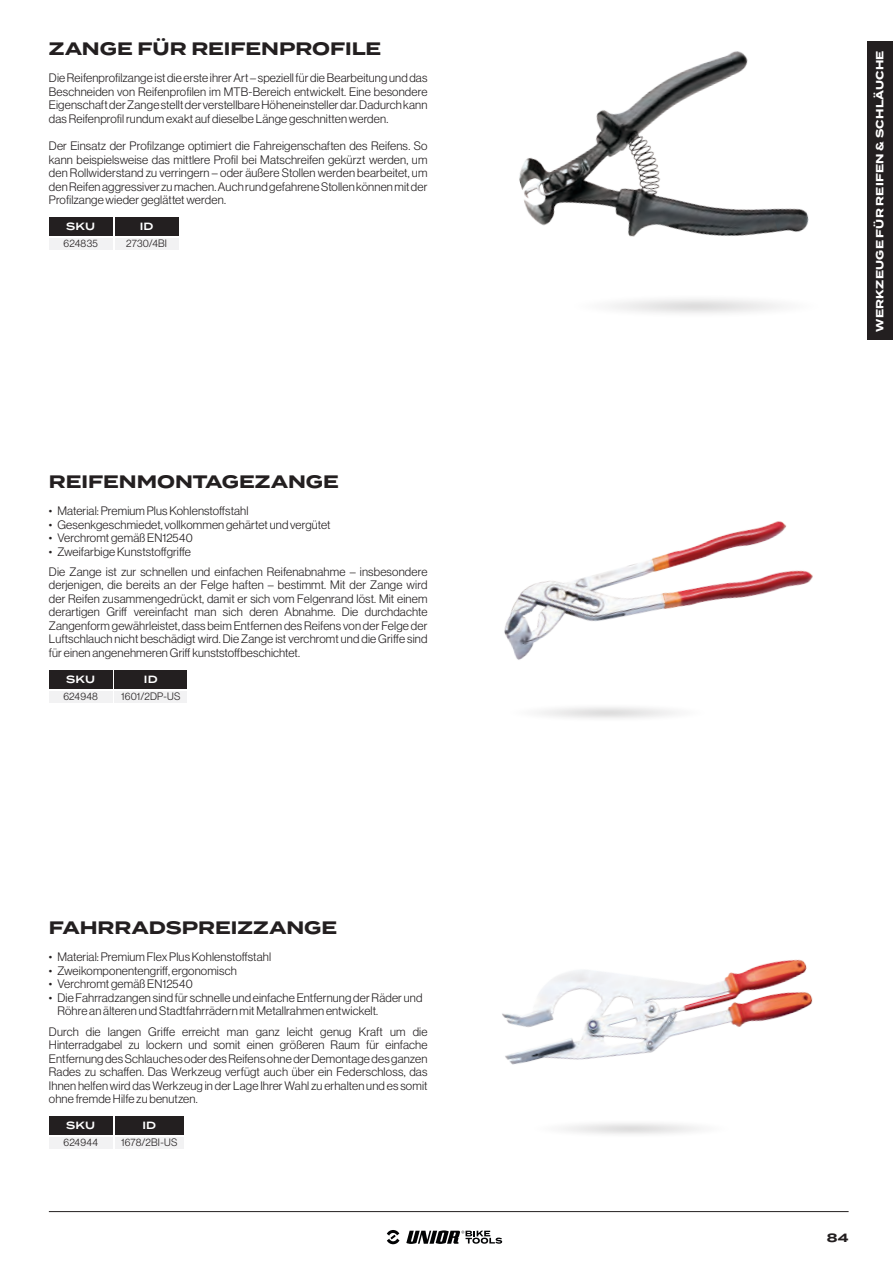
<style>
.page{position:relative;width:893px;height:1262px;background:#fff}
.page>*{position:absolute;margin:0;border:0;box-sizing:border-box;transform-origin:0 0}
.t1{font:700 18px "Termina";color:#231f20}
.product_description{font:12px/13.5px "N Haas Grotesk DS Pro 45 Lt";letter-spacing:.01em;color:#231f20;text-align:justify}
.t2{font:700 12px "Termina";color:#231f20}
.table_ID_cell{font:10.5px "N Haas Grotesk DS Pro 45 Lt";letter-spacing:.02em;color:#231f20}
.t3{font:700 10.5px "Termina";letter-spacing:.02em;color:#fff}
.table_SKU_cell{font:10.5px "N Haas Grotesk DS Pro 45 Lt";letter-spacing:.02em;color:#231f20}
.table_first_row{font:600 10.5px "Termina";letter-spacing:.02em;color:#fff}
</style>
<div class="page">
<img style="left:519px;top:51px;width:290px;height:261px">
<img style="left:504px;top:521px;width:309px;height:139px">
<img style="left:502px;top:959px;width:311px;height:106px">
<div style="left:49px;top:218px;width:64px;height:18px;background:#231f20"></div>
<div style="left:115px;top:218px;width:64px;height:18px;background:#231f20"></div>
<div style="left:49px;top:238px;width:64px;height:11px;background:#f2f2f3"></div>
<div style="left:115px;top:238px;width:64px;height:11px;background:#f2f2f3"></div>
<div style="left:49px;top:670px;width:64px;height:18px;background:#231f20"></div>
<div style="left:115px;top:670px;width:72px;height:18px;background:#231f20"></div>
<div style="left:49px;top:691px;width:64px;height:11px;background:#f2f2f3"></div>
<div style="left:115px;top:691px;width:72px;height:11px;background:#f2f2f3"></div>
<div style="left:49px;top:1116px;width:64px;height:18px;background:#231f20"></div>
<div style="left:115px;top:1116px;width:69px;height:18px;background:#231f20"></div>
<div style="left:49px;top:1137px;width:64px;height:11px;background:#f2f2f3"></div>
<div style="left:115px;top:1137px;width:69px;height:11px;background:#f2f2f3"></div>
<hr style="left:49px;top:1211px;width:799px;height:1px;background:#231f20">
<svg style="left:406px;top:1230px;width:96px;height:13px"></svg>
<svg style="left:387px;top:1230px;width:12px;height:14px"></svg>
<div style="left:867px;top:42px;width:26px;height:298px;background:#231f20"></div>
<p class="t1" style="left:49px;top:36px;width:334px">ZANGE FÜR REIFENPROFILE</p>
<p class="product_description" style="left:49px;top:71px;width:380px">Die Reifenprofilzange ist die erste ihrer Art – speziell für die Bearbeitung und das Beschneiden von Reifenprofilen im MTB-Bereich entwickelt. Eine besondere Eigenschaft der Zange stellt der verstellbare Höheneinsteller dar. Dadurch kann das Reifenprofil rundum exakt auf dieselbe Länge geschnitten werden.</p>
<p class="product_description" style="left:49px;top:139px;width:380px">Der Einsatz der Profilzange optimiert die Fahreigenschaften des Reifens. So kann beispielsweise das mittlere Profil bei Matschreifen gekürzt werden, um den Rollwiderstand zu verringern – oder äußere Stollen werden bearbeitet, um den Reifen aggressiver zu machen. Auch rund gefahrene Stollen können mit der Profilzange wieder geglättet werden.</p>
<p class="table_first_row" style="left:66px;top:219px;width:31px">SKU</p>
<p class="table_first_row" style="left:140px;top:219px;width:15px">ID</p>
<p class="table_SKU_cell" style="left:64px;top:238px;width:36px">624835</p>
<p class="table_ID_cell" style="left:126px;top:238px;width:42px">2730/4BI</p>
<p class="t1" style="left:49px;top:468px;width:291px">REIFENMONTAGEZANGE</p>
<p class="product_description" style="left:49px;top:504px;width:201px">• Material: Premium Plus Kohlenstoffstahl</p>
<p class="product_description" style="left:49px;top:517px;width:283px">• Gesenkgeschmiedet, vollkommen gehärtet und vergütet</p>
<p class="product_description" style="left:49px;top:531px;width:145px">• Verchromt gemäß EN12540</p>
<p class="product_description" style="left:49px;top:544px;width:144px">• Zweifarbige Kunststoffgriffe</p>
<p class="product_description" style="left:49px;top:565px;width:380px">Die Zange ist zur schnellen und einfachen Reifenabnahme – insbesondere derjenigen, die bereits an der Felge haften – bestimmt. Mit der Zange wird der Reifen zusammengedrückt, damit er sich vom Felgenrand löst. Mit einem derartigen Griff vereinfacht man sich deren Abnahme. Die durchdachte Zangenform gewährleistet, dass beim Entfernen des Reifens von der Felge der Luftschlauch nicht beschädigt wird. Die Zange ist verchromt und die Griffe sind für einen angenehmeren Griff kunststoffbeschichtet.</p>
<p class="table_first_row" style="left:66px;top:672px;width:31px">SKU</p>
<p class="table_first_row" style="left:144px;top:672px;width:15px">ID</p>
<p class="table_SKU_cell" style="left:63px;top:690px;width:36px">624948</p>
<p class="table_ID_cell" style="left:121px;top:690px;width:61px">1601/2DP-US</p>
<p class="t1" style="left:49px;top:914px;width:290px">FAHRRADSPREIZZANGE</p>
<p class="product_description" style="left:49px;top:950px;width:224px">• Material: Premium Flex Plus Kohlenstoffstahl</p>
<p class="product_description" style="left:49px;top:963px;width:189px">• Zweikomponentengriff, ergonomisch</p>
<p class="product_description" style="left:49px;top:977px;width:145px">• Verchromt gemäß EN12540</p>
<p class="product_description" style="left:57px;top:990px;width:366px;text-indent:-9px">• Die Fahrradzangen sind für schnelle und einfache Entfernung der Räder und<br>Röhre an älteren und Stadtfahrrädern mit Metallrahmen entwickelt.</p>
<p class="product_description" style="left:49px;top:1024px;width:380px">Durch die langen Griffe erreicht man ganz leicht genug Kraft um die Hinterradgabel zu lockern und somit einen größeren Raum für einfache Entfernung des Schlauches oder des Reifens ohne der Demontage des ganzen Rades zu schaffen. Das Werkzeug verfügt auch über ein Federschloss, das Ihnen helfen wird das Werkzeug in der Lage Ihrer Wahl zu erhalten und es somit ohne fremde Hilfe zu benutzen.</p>
<p class="table_first_row" style="left:66px;top:1118px;width:31px">SKU</p>
<p class="table_first_row" style="left:142px;top:1118px;width:15px">ID</p>
<p class="table_SKU_cell" style="left:63px;top:1136px;width:36px">624944</p>
<p class="table_ID_cell" style="left:121px;top:1136px;width:58px">1678/2BI-US</p>
<p class="t3" style="left:872px;top:331px;width:283px;rotate:-90deg">WERKZEUGE FÜR REIFEN &amp; SCHLÄUCHE</p>
<p class="t2" style="left:826px;top:1228px;width:23px">84</p>
</div>
